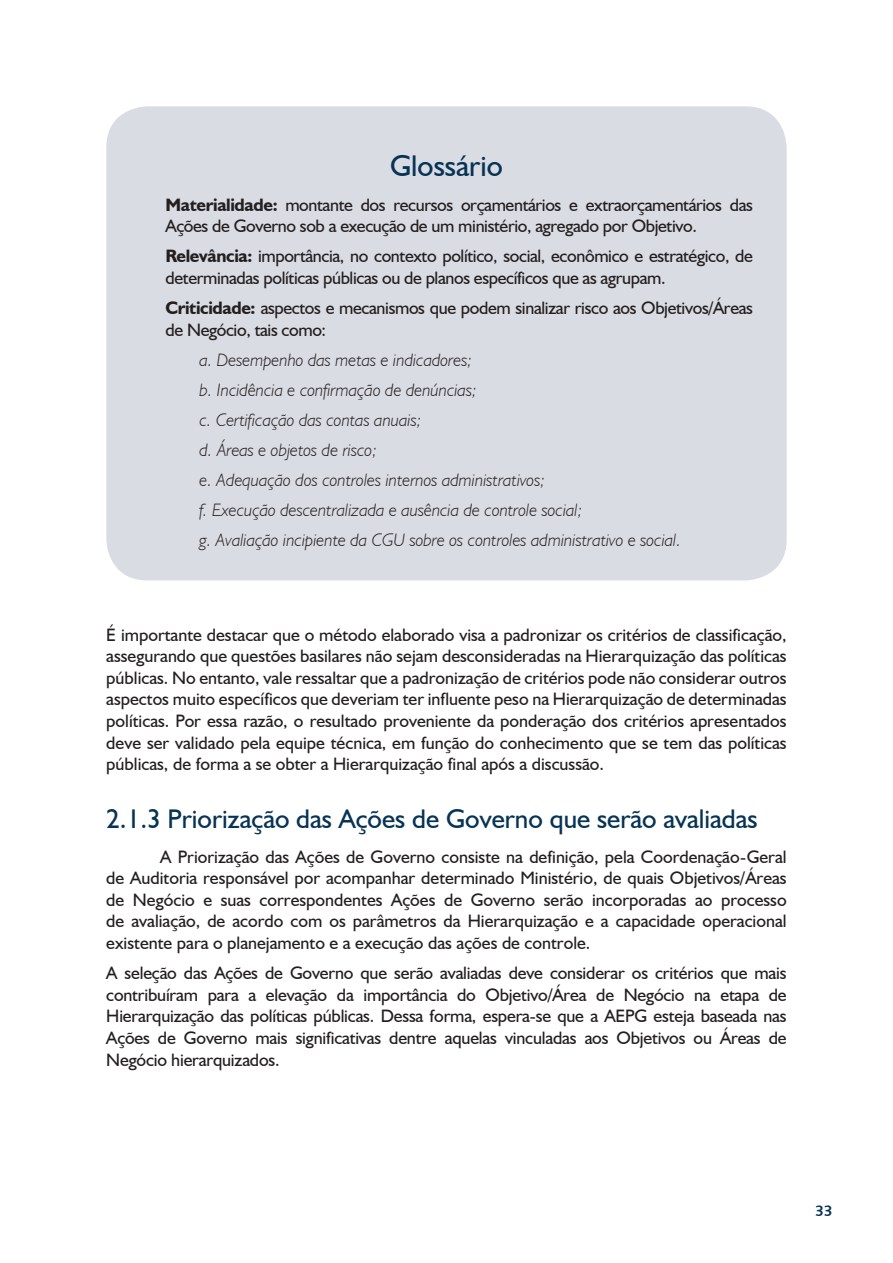
<style>
.page{position:relative;width:893px;height:1263px;background:#fff}
.page>*{position:absolute;margin:0;border:0;box-sizing:border-box;transform-origin:0 0}
.t1{font:30px "Humanist 521 BT";color:#073354}
.t2{font:27px "Humanist 521 BT";color:#073354}
.t3{font:18px/21.6px "Humanist 521 BT";letter-spacing:-.02em;color:#231f20}
.t4{font:italic 300 18px/30.2px "Humanist 521 BT";color:#231f20}
.t5{font:15px "Humanist 531 BT Bold A";color:#073354}
.s1{font-weight:700}
</style>
<div class="page">
<div style="left:109px;top:109px;width:675px;height:468px;background:#dadce3;border-radius:38px"></div>
<div style="left:106px;top:106px;width:681px;height:474px;border:6px solid #dadce3;border-radius:38px"></div>
<h1 class="t1" style="left:390px;top:148px;width:114px">Glossário</h1>
<p class="t3" style="left:166px;top:193px;width:589px"><span class="s1">Materialidade:</span> montante dos recursos orçamentários e extraorçamentários das<br>Ações de Governo sob a execução de um ministério, agregado por Objetivo.</p>
<p class="t3" style="left:166px;top:245px;width:589px"><span class="s1">Relevância:</span> importância, no contexto político, social, econômico e estratégico, de determinadas políticas públicas ou de planos específicos que as agrupam.</p>
<p class="t3" style="left:166px;top:297px;width:589px"><span class="s1">Criticidade:</span> aspectos e mecanismos que podem sinalizar risco aos Objetivos/Áreas de Negócio, tais como:</p>
<p class="t4" style="left:200px;top:344px;width:483px">a. Desempenho das metas e indicadores;<br>b. Incidência e confirmação de denúncias;<br>c. Certificação das contas anuais;<br>d. Áreas e objetos de risco;<br>e. Adequação dos controles internos administrativos;<br>f. Execução descentralizada e ausência de controle social;<br>g. Avaliação incipiente da CGU sobre os controles administrativo e social.</p>
<p class="t3" style="left:106px;top:623px;width:682px;text-align:justify">É importante destacar que o método elaborado visa a padronizar os critérios de classificação, assegurando que questões basilares não sejam desconsideradas na Hierarquização das políticas públicas. No entanto, vale ressaltar que a padronização de critérios pode não considerar outros aspectos muito específicos que deveriam ter influente peso na Hierarquização de determinadas políticas. Por essa razão, o resultado proveniente da ponderação dos critérios apresentados deve ser validado pela equipe técnica, em função do conhecimento que se tem das políticas públicas, de forma a se obter a Hierarquização final após a discussão.</p>
<h2 class="t2" style="left:106px;top:802px;width:653px">2.1.3 Priorização das Ações de Governo que serão avaliadas</h2>
<p class="t3" style="left:106px;top:845px;width:682px;text-align:justify;text-indent:54px">A Priorização das Ações de Governo consiste na definição, pela Coordenação-Geral de Auditoria responsável por acompanhar determinado Ministério, de quais Objetivos/Áreas de Negócio e suas correspondentes Ações de Governo serão incorporadas ao processo de avaliação, de acordo com os parâmetros da Hierarquização e a capacidade operacional existente para o planejamento e a execução das ações de controle.</p>
<p class="t3" style="left:106px;top:962px;width:682px;text-align:justify">A seleção das Ações de Governo que serão avaliadas deve considerar os critérios que mais contribuíram para a elevação da importância do Objetivo/Área de Negócio na etapa de Hierarquização das políticas públicas. Dessa forma, espera-se que a AEPG esteja baseada nas Ações de Governo mais significativas dentre aquelas vinculadas aos Objetivos ou Áreas de Negócio hierarquizados.</p>
<p class="t5" style="left:815px;top:1201px;width:19px">33</p>
</div>
